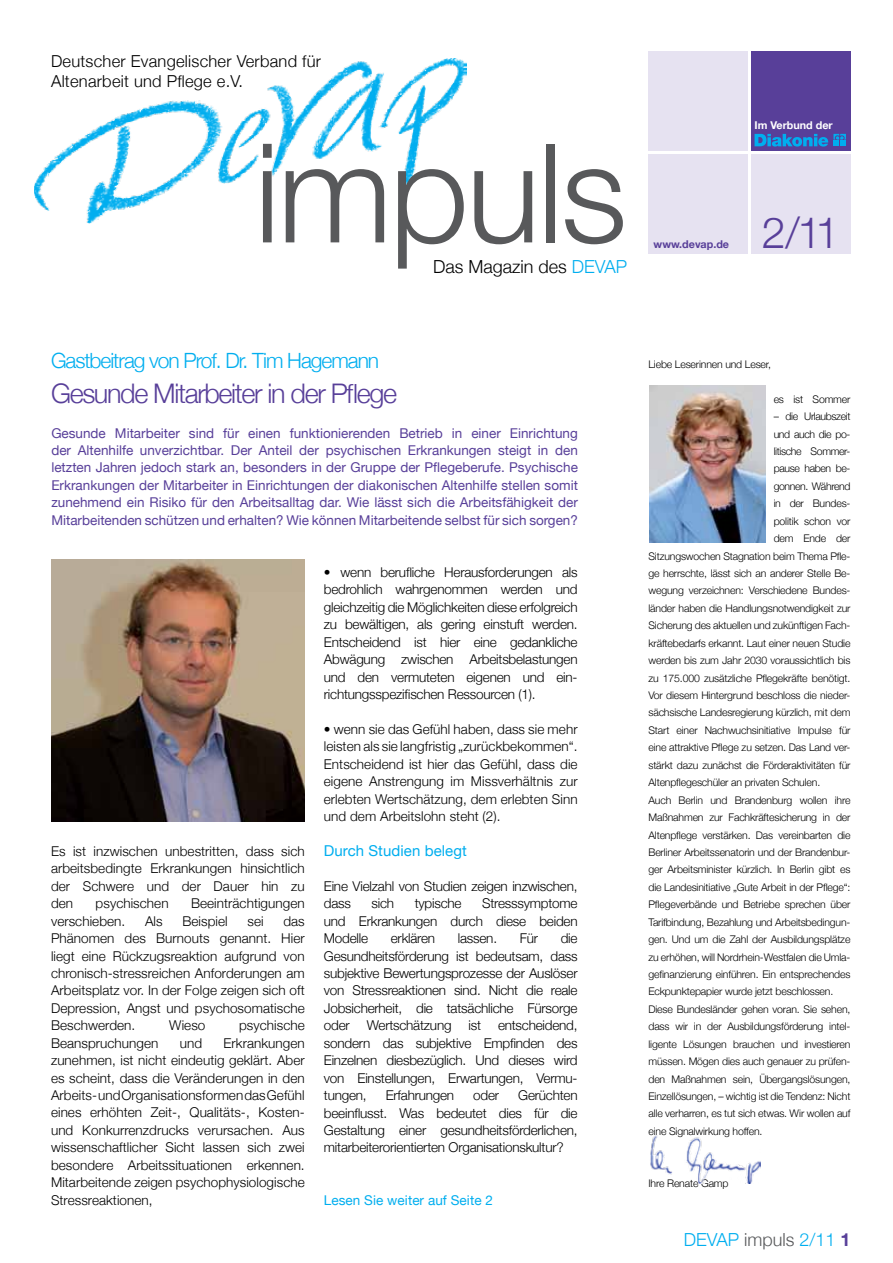
<style>
.page{position:relative;width:893px;height:1263px;background:#fff}
.page>*{position:absolute;margin:0;border:0;box-sizing:border-box;transform-origin:0 0}
.t1{font:300 138px "Helvetica Neue";letter-spacing:-.02em;color:#58595b}
.t2{font:300 43.05px "Helvetica Neue";color:#583f99}
.t3{font:300 27px "Helvetica Neue";letter-spacing:-.05em;color:#583f99}
.t4{font:300 21px "Helvetica Neue";letter-spacing:-.05em;color:#00aeef}
.t5{font:300 18px "Helvetica Neue";color:#000}
.t6{font:300 18px "Helvetica Neue";color:#00aeef}
.t7{font:300 16.5px/19.8px "Helvetica Neue";letter-spacing:.015em;color:#000}
.t8{font:15px "Helvetica Neue";letter-spacing:.005em;color:#00aeef}
.t9{font:300 13.5px/17.4px "Helvetica Neue";letter-spacing:-.015em;color:#000;text-align:justify}
.t10{font:13.5px/17.4px "Helvetica Neue";color:#583f99;text-align:justify}
.t11{font:300 13.5px "Helvetica Neue";letter-spacing:.005em;color:#000}
.t12{font:13.5px "Helvetica Neue";letter-spacing:.005em;color:#00aeef}
.t13{font:700 10.8px "Helvetica Neue";color:#fff}
.t14{font:700 10.8px "Helvetica Neue";color:#583f99}
.t15{font:300 10.5px "Helvetica Neue";letter-spacing:-.015em;color:#000}
.t16{font:300 10.5px "Helvetica Neue";letter-spacing:-.035em;color:#000}
.s1{color:#00aeef}
.s2{color:#58595b}
.s3{font-weight:700;color:#583f99}
</style>
<div class="page">
<div style="left:751px;top:51px;width:99px;height:100px;background:#583f99"></div>
<div style="left:648px;top:51px;width:100px;height:100px;background:#e6e2f1"></div>
<div style="left:648px;top:154px;width:100px;height:99px;background:#e6e2f1"></div>
<div style="left:751px;top:154px;width:99px;height:99px;background:#e6e2f1"></div>
<svg style="left:754px;top:134px;width:92px;height:13px"></svg>
<img style="left:34px;top:58px;width:432px;height:165px">
<img style="left:650px;top:1135px;width:110px;height:49px">
<img style="left:650px;top:385px;width:115px;height:157px">
<img style="left:51px;top:560px;width:254px;height:261px">
<p class="t7" style="left:51px;top:51px;width:272px">Deutscher Evangelischer Verband für<br>Altenarbeit und Pflege e.V.</p>
<h1 class="t1" style="left:255px;top:109px;width:374px">impuls</h1>
<h3 class="t5" style="left:433px;top:255px;width:196px">Das Magazin des <span class="s1">DEVAP</span></h3>
<p class="t13" style="left:754px;top:119px;width:80px">Im Verbund der</p>
<p class="t14" style="left:654px;top:237px;width:77px">www.devap.de</p>
<h2 class="t2" style="left:762px;top:206px;width:79px">2/11</h2>
<h3 class="t4" style="left:51px;top:347px;width:330px">Gastbeitrag von Prof. Dr. Tim Hagemann</h3>
<h3 class="t3" style="left:51px;top:377px;width:348px">Gesunde Mitarbeiter in der Pflege</h3>
<p class="t10" style="left:51px;top:424px;width:528px">Gesunde Mitarbeiter sind für einen funktionierenden Betrieb in einer Einrichtung der Altenhilfe unverzichtbar. Der Anteil der psychischen Erkrankungen steigt in den letzten Jahren jedoch stark an, besonders in der Gruppe der Pflegeberufe. Psychische Erkrankungen der Mitarbeiter in Einrichtungen der diakonischen Altenhilfe stellen somit zunehmend ein Risiko für den Arbeitsalltag dar. Wie lässt sich die Arbeitsfähigkeit der Mitarbeitenden schützen und erhalten? Wie können Mitarbeitende selbst für sich sorgen?</p>
<p class="t9" style="left:51px;top:842px;width:255px">Es ist inzwischen unbestritten, dass sich arbeitsbedingte Erkrankungen hinsichtlich der Schwere und der Dauer hin zu den</p>
<p class="t11" style="left:96px;top:895px;width:74px">psychischen</p>
<p class="t11" style="left:191px;top:895px;width:115px">Beeinträchtigungen</p>
<p class="t11" style="left:51px;top:913px;width:76px">verschieben.</p>
<p class="t9" style="left:145px;top:912px;width:19px">Als</p>
<p class="t11" style="left:182px;top:913px;width:47px">Beispiel</p>
<p class="t9" style="left:247px;top:912px;width:18px">sei</p>
<p class="t9" style="left:51px;top:912px;width:255px;text-indent:232px">das Phänomen des Burnouts genannt. Hier liegt eine Rückzugsreaktion aufgrund von chronisch-stressreichen Anforderungen am Arbeitsplatz vor. In der Folge zeigen sich oft Depression, Angst und psychosomatische Beschwerden.</p>
<p class="t9" style="left:169px;top:1016px;width:38px">Wieso</p>
<p class="t11" style="left:239px;top:1017px;width:67px">psychische</p>
<p class="t9" style="left:51px;top:1034px;width:255px;text-indent:172px">Erkrankungen zunehmen, ist nicht eindeutig geklärt. Aber es scheint, dass die Veränderungen in den Arbeits- und Organisationsformen das Gefühl eines erhöhten Zeit-, Qualitäts-, Kosten&shy;und Konkurrenzdrucks verursachen. Aus wissenschaftlicher Sicht lassen sich zwei besondere Arbeitssituationen erkennen.<br>Mitarbeitende zeigen psychophysiologische Stressreaktionen,</p>
<p class="t11" style="left:51px;top:1035px;width:109px">Beanspruchungen</p>
<p class="t9" style="left:180px;top:1034px;width:24px">und</p>
<p class="t9" style="left:324px;top:563px;width:255px">• wenn berufliche Herausforderungen als bedrohlich wahrgenommen werden und gleichzeitig die Möglichkeiten diese erfolgreich zu bewältigen, als gering einstuft werden.<br>Entscheidend ist hier eine gedankliche Abwägung zwischen Arbeitsbelastungen und den vermuteten eigenen und ein&shy;richtungsspezifischen Ressourcen (1).</p>
<p class="t9" style="left:324px;top:720px;width:255px">• wenn sie das Gefühl haben, dass sie mehr leisten als sie langfristig „zurückbekommen“.<br>Entscheidend ist hier das Gefühl, dass die eigene Anstrengung im Missverhältnis zur erlebten Wertschätzung, dem erlebten Sinn und dem Arbeitslohn steht (2).</p>
<p class="t8" style="left:324px;top:842px;width:144px">Durch Studien belegt</p>
<p class="t9" style="left:324px;top:877px;width:255px">Eine Vielzahl von Studien zeigen inzwischen, dass</p>
<p class="t9" style="left:324px;top:894px;width:255px;text-indent:158px">Stresssymptome und Erkrankungen durch diese beiden Modelle</p>
<p class="t9" style="left:372px;top:894px;width:24px">sich</p>
<p class="t9" style="left:415px;top:894px;width:48px">typische</p>
<p class="t9" style="left:324px;top:929px;width:255px;text-indent:237px">die Gesundheitsförderung ist bedeutsam, dass subjektive Bewertungsprozesse der Auslöser von Stressreaktionen sind. Nicht die reale Jobsicherheit, die tatsächliche Fürsorge oder</p>
<p class="t9" style="left:391px;top:929px;width:46px">erklären</p>
<p class="t9" style="left:458px;top:929px;width:41px">lassen.</p>
<p class="t9" style="left:520px;top:929px;width:20px">Für</p>
<p class="t9" style="left:324px;top:1016px;width:255px;text-indent:174px">entscheidend, sondern das subjektive Empfinden des Einzelnen diesbezüglich. Und dieses wird von Einstellungen, Erwartungen, Vermu&shy;tungen,</p>
<p class="t9" style="left:367px;top:1016px;width:86px">Wertschätzung</p>
<p class="t9" style="left:468px;top:1016px;width:14px">ist</p>
<p class="t9" style="left:324px;top:1086px;width:255px;text-indent:194px">Gerüchten beeinflusst. Was bedeutet dies für die Gestaltung einer gesundheitsförderlichen, mitarbeiterorientierten Organisationskultur?</p>
<p class="t12" style="left:324px;top:1192px;width:171px">Lesen Sie weiter auf Seite 2</p>
<p class="t9" style="left:386px;top:1086px;width:70px">Erfahrungen</p>
<p class="t9" style="left:473px;top:1086px;width:27px">oder</p>
<p class="t15" style="left:648px;top:358px;width:124px">Liebe Leserinnen und Leser,</p>
<p class="t15" style="left:774px;top:393px;width:78px">es ist Sommer</p>
<p class="t16" style="left:774px;top:410px;width:78px">– die Urlaubszeit</p>
<p class="t16" style="left:774px;top:427px;width:78px">und auch die po-</p>
<p class="t16" style="left:774px;top:445px;width:78px">litische Sommer-</p>
<p class="t16" style="left:774px;top:462px;width:78px">pause haben be-</p>
<p class="t16" style="left:774px;top:480px;width:78px">gonnen. Während</p>
<p class="t15" style="left:774px;top:497px;width:78px">in der Bundes-</p>
<p class="t15" style="left:774px;top:515px;width:78px">politik schon vor</p>
<p class="t15" style="left:774px;top:532px;width:78px">dem Ende der</p>
<p class="t15" style="left:648px;top:549px;width:203px">Sitzungswochen Stagnation beim Thema Pfle-</p>
<p class="t15" style="left:648px;top:567px;width:203px">ge herrschte, lässt sich an anderer Stelle Be-</p>
<p class="t15" style="left:648px;top:584px;width:203px">wegung verzeichnen: Verschiedene Bundes-</p>
<p class="t15" style="left:648px;top:602px;width:203px">länder haben die Handlungsnotwendigkeit zur</p>
<p class="t15" style="left:648px;top:619px;width:203px">Sicherung des aktuellen und zukünftigen Fach-</p>
<p class="t15" style="left:648px;top:637px;width:203px">kräftebedarfs erkannt. Laut einer neuen Studie</p>
<p class="t15" style="left:648px;top:654px;width:203px">werden bis zum Jahr 2030 voraussichtlich bis</p>
<p class="t15" style="left:648px;top:671px;width:203px">zu 175.000 zusätzliche Pflegekräfte benötigt.</p>
<p class="t15" style="left:648px;top:689px;width:203px">Vor diesem Hintergrund beschloss die nieder-</p>
<p class="t15" style="left:648px;top:706px;width:203px">sächsische Landesregierung kürzlich, mit dem</p>
<p class="t15" style="left:648px;top:724px;width:203px">Start einer Nachwuchsinitiative Impulse für</p>
<p class="t15" style="left:648px;top:741px;width:203px">eine attraktive Pflege zu setzen. Das Land ver-</p>
<p class="t15" style="left:648px;top:759px;width:203px">stärkt dazu zunächst die Förderaktivitäten für</p>
<p class="t15" style="left:648px;top:776px;width:173px">Altenpflegeschüler an privaten Schulen.</p>
<p class="t15" style="left:648px;top:793px;width:203px">Auch Berlin und Brandenburg wollen ihre</p>
<p class="t15" style="left:648px;top:811px;width:203px">Maßnahmen zur Fachkräftesicherung in der</p>
<p class="t15" style="left:648px;top:828px;width:203px">Altenpflege verstärken. Das vereinbarten die</p>
<p class="t15" style="left:648px;top:846px;width:203px">Berliner Arbeitssenatorin und der Brandenbur-</p>
<p class="t15" style="left:648px;top:863px;width:203px">ger Arbeitsminister kürzlich. In Berlin gibt es</p>
<p class="t15" style="left:648px;top:881px;width:203px">die Landesinitiative „Gute Arbeit in der Pflege“:</p>
<p class="t15" style="left:648px;top:898px;width:203px">Pflegeverbände und Betriebe sprechen über</p>
<p class="t15" style="left:648px;top:915px;width:203px">Tarifbindung, Bezahlung und Arbeitsbedingun-</p>
<p class="t15" style="left:648px;top:933px;width:203px">gen. Und um die Zahl der Ausbildungsplätze</p>
<p class="t15" style="left:648px;top:950px;width:203px">zu erhöhen, will Nordrhein-Westfalen die Umla-</p>
<p class="t15" style="left:648px;top:968px;width:203px">gefinanzierung einführen. Ein entsprechendes</p>
<p class="t15" style="left:648px;top:985px;width:186px">Eckpunktepapier wurde jetzt beschlossen.</p>
<p class="t15" style="left:648px;top:1003px;width:203px">Diese Bundesländer gehen voran. Sie sehen,</p>
<p class="t15" style="left:648px;top:1020px;width:203px">dass wir in der Ausbildungsförderung intel-</p>
<p class="t15" style="left:648px;top:1037px;width:203px">ligente Lösungen brauchen und investieren</p>
<p class="t15" style="left:648px;top:1055px;width:203px">müssen. Mögen dies auch genauer zu prüfen-</p>
<p class="t15" style="left:648px;top:1072px;width:203px">den Maßnahmen sein, Übergangslösungen,</p>
<p class="t15" style="left:648px;top:1090px;width:203px">Einzellösungen, – wichtig ist die Tendenz: Nicht</p>
<p class="t15" style="left:648px;top:1107px;width:203px">alle verharren, es tut sich etwas. Wir wollen auf</p>
<p class="t15" style="left:648px;top:1125px;width:115px">eine Signalwirkung hoffen.</p>
<p class="t15" style="left:648px;top:1177px;width:82px">Ihre Renate Gamp</p>
<h3 class="t6" style="left:684px;top:1229px;width:168px">DEVAP <span class="s2">impuls</span> 2/11 <span class="s3">1</span></h3>
</div>
